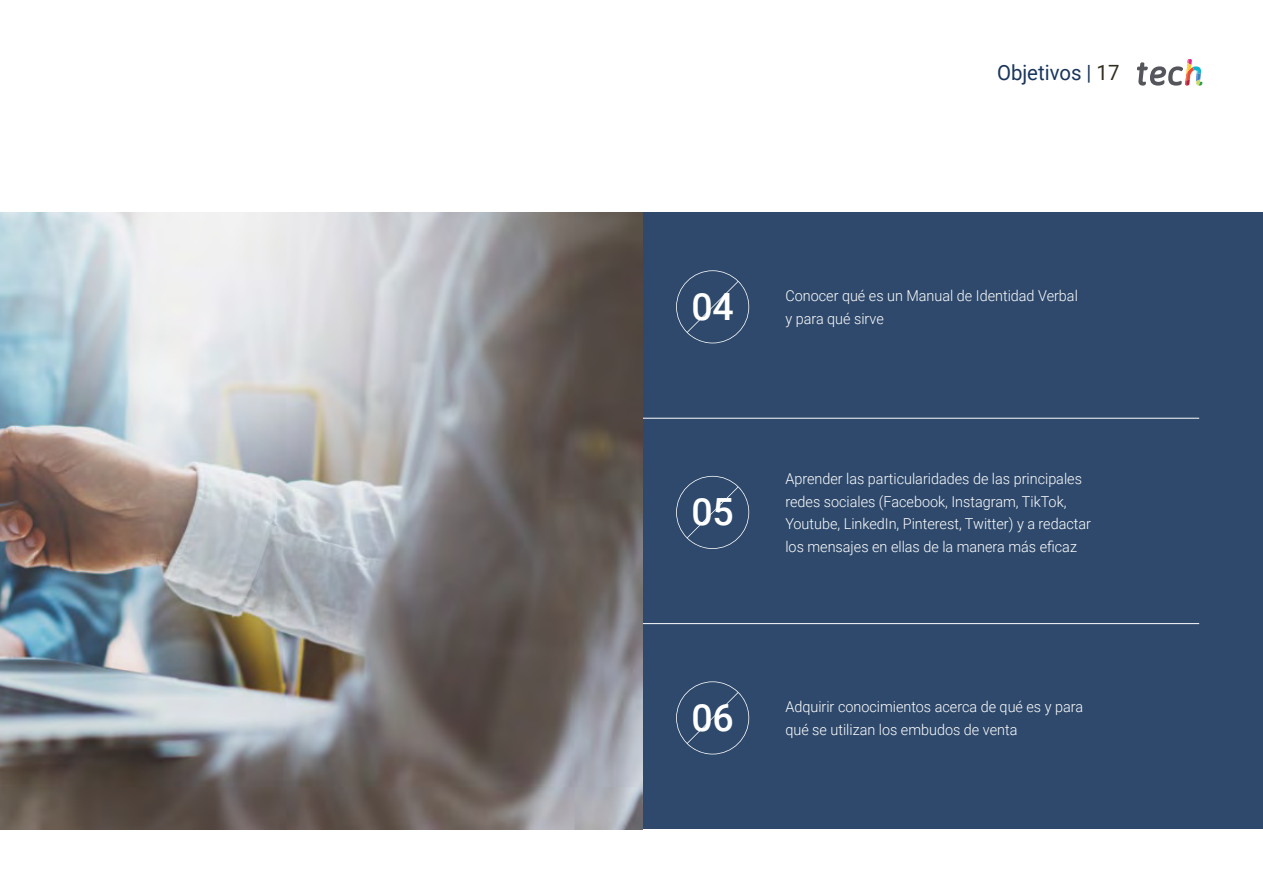
<style>
.page{position:relative;width:1263px;height:893px;background:#fff}
.page>*{position:absolute;margin:0;border:0;box-sizing:border-box;transform-origin:0 0}
.t1{font:500 37.5px "Roboto";color:#fff}
.t2{font:21px "Roboto";color:#1a355c}
.t3{font:300 15px/22.5px "Roboto";color:#fff;scale:.96 1}
.s1{color:#312e20}
</style>
<div class="page">
<svg style="left:1137px;top:59px;width:65px;height:27px"></svg>
<div style="left:642px;top:213px;width:621px;height:616px;background:#2e496b"></div>
<svg style="left:676px;top:270px;width:73px;height:73px"></svg>
<svg style="left:676px;top:476px;width:73px;height:73px"></svg>
<svg style="left:676px;top:681px;width:73px;height:73px"></svg>
<hr style="left:0;top:418px;width:1199px;height:1px;background:#fff">
<hr style="left:0;top:623px;width:1199px;height:1px;background:#fff">
<img style="left:0;top:213px;width:642px;height:616px">
<h2 class="t2" style="left:997px;top:57px;width:124px">Objetivos | <span class="s1">17</span></h2>
<h1 class="t1" style="left:691px;top:280px;width:44px">04</h1>
<p class="t3" style="left:785px;top:284px;width:306px">Conocer qué es un Manual de Identidad Verbal y para qué sirve</p>
<h1 class="t1" style="left:691px;top:485px;width:44px">05</h1>
<p class="t3" style="left:785px;top:467px;width:320px">Aprender las particularidades de las principales redes sociales (Facebook, Instagram, TikTok, Youtube, LinkedIn, Pinterest, Twitter) y a redactar los mensajes en ellas de la manera más eficaz</p>
<h1 class="t1" style="left:691px;top:691px;width:44px">06</h1>
<p class="t3" style="left:785px;top:695px;width:312px">Adquirir conocimientos acerca de qué es y para qué se utilizan los embudos de venta</p>
</div>
